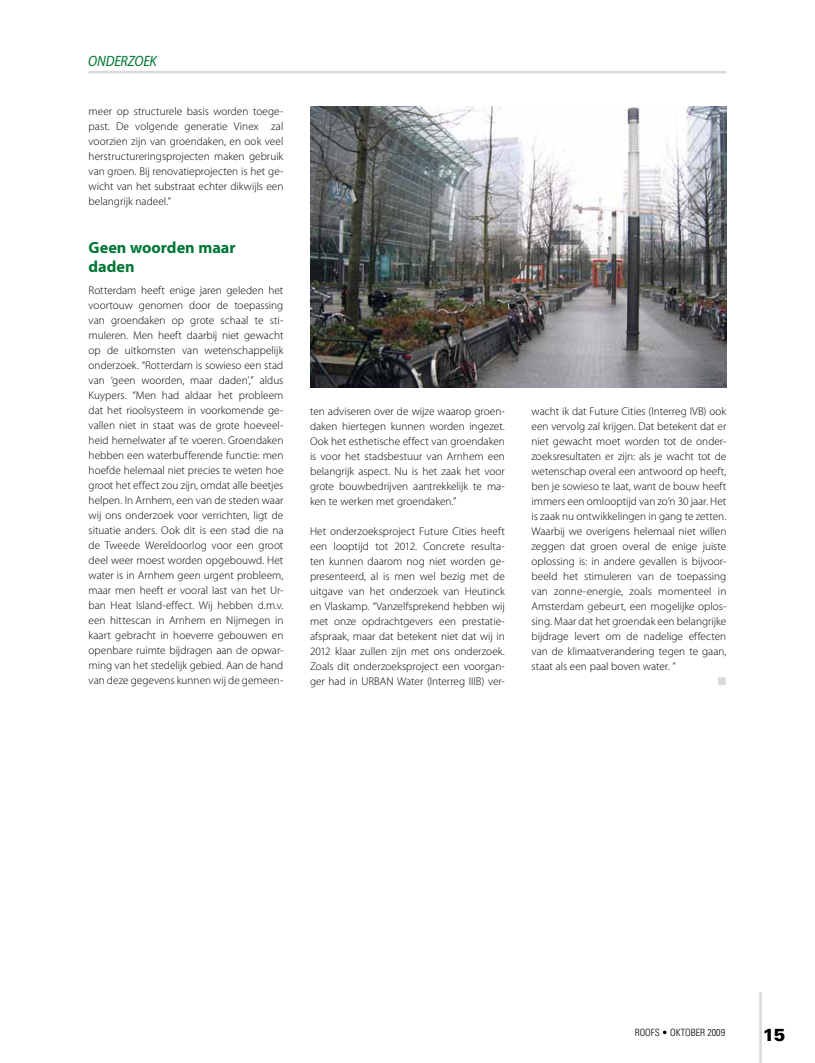
<style>
.page{position:relative;width:815px;height:1063px;background:#fff}
.page>*{position:absolute;margin:0;border:0;box-sizing:border-box;transform-origin:0 0}
.t1{font:900 17.5px "Univers LT Std";color:#000}
.t2{font:700 16.25px/18.8px "Myriad Pro";color:#007734}
.t3{font:italic semi-condensed 15px "Myriad Pro";letter-spacing:-.005em;color:#007734}
.t4{font:300 11.25px/15px "Myriad Pro";color:#000;text-align:justify}
.t5{font:11.25px "Zapf Dingbats Std";color:#d9dadb}
.t6{font:300 condensed 10px "Univers LT Std";color:#000}
</style>
<div class="page">
<hr style="left:759px;top:992px;width:3px;height:71px;background:#d9dadb">
<hr style="left:89px;top:71px;width:637px;height:2px;background:#d9dadb">
<img style="left:310px;top:106px;width:416px;height:281px">
<h3 class="t3" style="left:88px;top:53px;width:70px">ONDERZOEK</h3>
<p class="t4" style="left:89px;top:103px;width:196px">meer op structurele basis worden toege&shy;past. De volgende generatie Vinex zal voorzien zijn van groendaken, en ook veel herstructureringsprojecten maken gebruik van groen. Bij renovatieprojecten is het ge&shy;wicht van het substraat echter dikwijls een belangrijk nadeel.”</p>
<h2 class="t2" style="left:89px;top:238px;width:149px">Geen woorden maar daden</h2>
<p class="t4" style="left:89px;top:283px;width:196px">Rotterdam heeft enige jaren geleden het voortouw genomen door de toepassing van groendaken op grote schaal te sti&shy;muleren. Men heeft daarbij niet gewacht op de uitkomsten van wetenschappelijk onderzoek. “Rotterdam is sowieso een stad van ‘geen woorden, maar daden’,” aldus Kuypers. “Men had aldaar het probleem dat het rioolsysteem in voorkomende ge&shy;vallen niet in staat was de grote hoeveel&shy;heid hemelwater af te voeren. Groendaken hebben een waterbufferende functie: men hoefde helemaal niet precies te weten hoe groot het effect zou zijn, omdat alle beetjes helpen. In Arnhem, een van de steden waar wij ons onderzoek voor verrichten, ligt de situatie anders. Ook dit is een stad die na de Tweede Wereldoorlog voor een groot deel weer moest worden opgebouwd. Het water is in Arnhem geen urgent probleem, maar men heeft er vooral last van het Ur&shy;ban Heat Island-effect. Wij hebben d.m.v. een hittescan in Arnhem en Nijmegen in kaart gebracht in hoeverre gebouwen en openbare ruimte bijdragen aan de opwar&shy;ming van het stedelijk gebied. Aan de hand van deze gegevens kunnen wij de gemeen-</p>
<p class="t4" style="left:310px;top:404px;width:196px">ten adviseren over de wijze waarop groen&shy;daken hiertegen kunnen worden ingezet.<br>Ook het esthetische effect van groendaken is voor het stadsbestuur van Arnhem een belangrijk aspect. Nu is het zaak het voor grote bouwbedrijven aantrekkelijk te ma&shy;ken te werken met groendaken.”</p>
<p class="t4" style="left:310px;top:524px;width:196px">Het onderzoeksproject Future Cities heeft een looptijd tot 2012. Concrete resulta&shy;ten kunnen daarom nog niet worden ge&shy;presenteerd, al is men wel bezig met de uitgave van het onderzoek van Heutinck en Vlaskamp. “Vanzelfsprekend hebben wij met onze opdrachtgevers een prestatie&shy;afspraak, maar dat betekent niet dat wij in 2012 klaar zullen zijn met ons onderzoek.<br>Zoals dit onderzoeksproject een voorgan&shy;ger had in URBAN Water (Interreg IIIB) ver-</p>
<p class="t4" style="left:531px;top:404px;width:196px">wacht ik dat Future Cities (Interreg IVB) ook een vervolg zal krijgen. Dat betekent dat er niet gewacht moet worden tot de onder&shy;zoeksresultaten er zijn: als je wacht tot de wetenschap overal een antwoord op heeft, ben je sowieso te laat, want de bouw heeft immers een omlooptijd van zo’n 30 jaar. Het is zaak nu ontwikkelingen in gang te zetten.<br>Waarbij we overigens helemaal niet willen zeggen dat groen overal de enige juiste oplossing is: in andere gevallen is bijvoor&shy;beeld het stimuleren van de toepassing van zonne-energie, zoals momenteel in Amsterdam gebeurt, een mogelijke oplos&shy;sing. Maar dat het groendak een belangrijke bijdrage levert om de nadelige effecten van de klimaatverandering tegen te gaan, staat als een paal boven water. ”</p>
<p class="t5" style="left:718px;top:676px;width:10px">■</p>
<p class="t6" style="left:635px;top:1027px;width:92px">ROOFS • OKTOBER 2009</p>
<h1 class="t1" style="left:763px;top:1024px;width:24px">15</h1>
</div>
